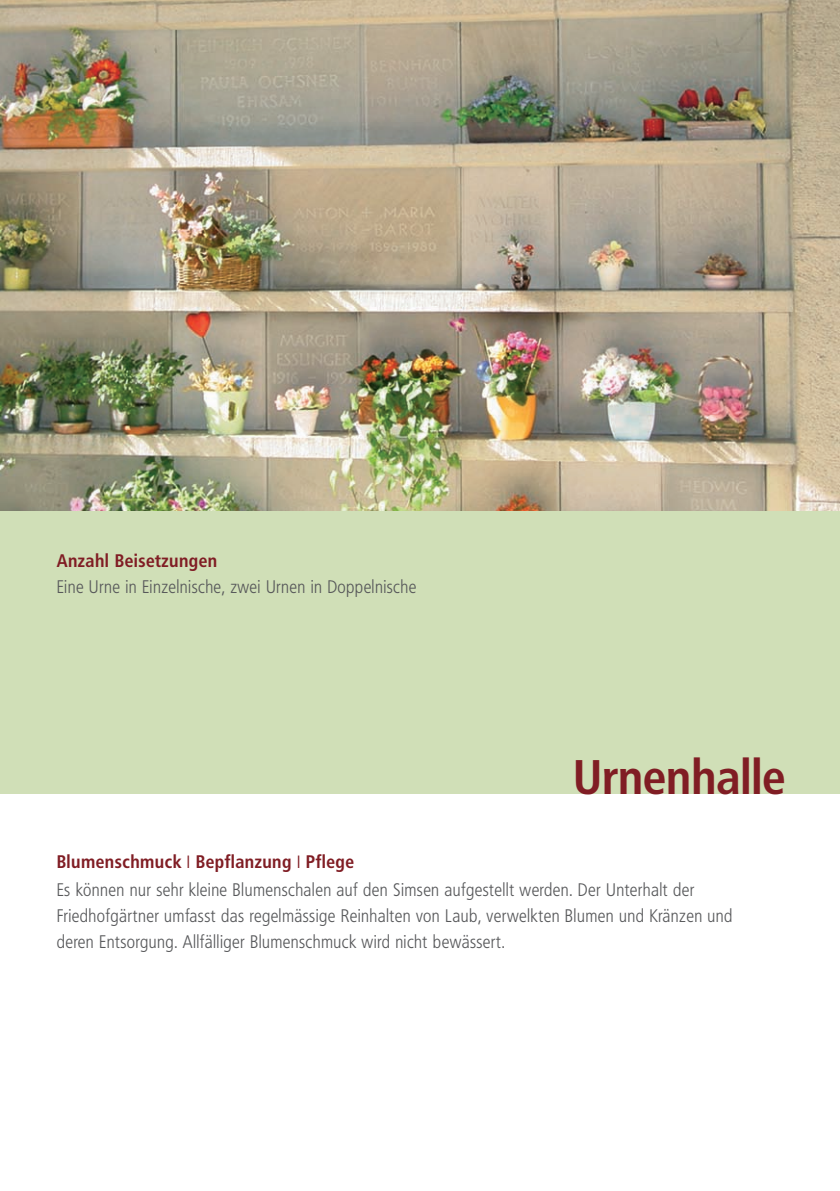
<style>
.page{position:relative;width:840px;height:1191px;background:#fff}
.page>*{position:absolute;margin:0;border:0;box-sizing:border-box;transform-origin:0 0}
.t1{font:700 48px "Frutiger Condensed BQ";color:#801d24}
.t2{font:300 18px/27.6px "Frutiger Condensed BQ";letter-spacing:.025em;color:#57585a}
.t3{font:700 18px "Frutiger Condensed BQ";letter-spacing:.025em;color:#801d24}
.s1{font-weight:700;color:#801d24}
.s2{color:#801d24}
</style>
<div class="page">
<div style="left:0;top:510px;width:839px;height:284px;background:#d0dfb7"></div>
<img style="left:0;top:0;width:839px;height:510px">
<p class="t3" style="left:57px;top:550px;width:162px">Anzahl Beisetzungen</p>
<p class="t2" style="left:57px;top:573px;width:361px">Eine Urne in Einzelnische, zwei Urnen in Doppelnische</p>
<h1 class="t1" style="left:573px;top:749px;width:213px">Urnenhalle</h1>
<p class="t2" style="left:57px;top:848px;width:638px"><span class="s1">Blumenschmuck</span> <span class="s2">❘</span> <span class="s1">Bepflanzung</span> <span class="s2">❘</span> <span class="s1">Pflege<br></span>Es können nur sehr kleine Blumenschalen auf den Simsen aufgestellt werden. Der Unterhalt der</p>
<p class="t2" style="left:57px;top:903px;width:676px;line-height:25.8px">Friedhofgärtner umfasst das regelmässige Reinhalten von Laub, verwelkten Blumen und Kränzen und deren Entsorgung. Allfälliger Blumenschmuck wird nicht bewässert.</p>
</div>
